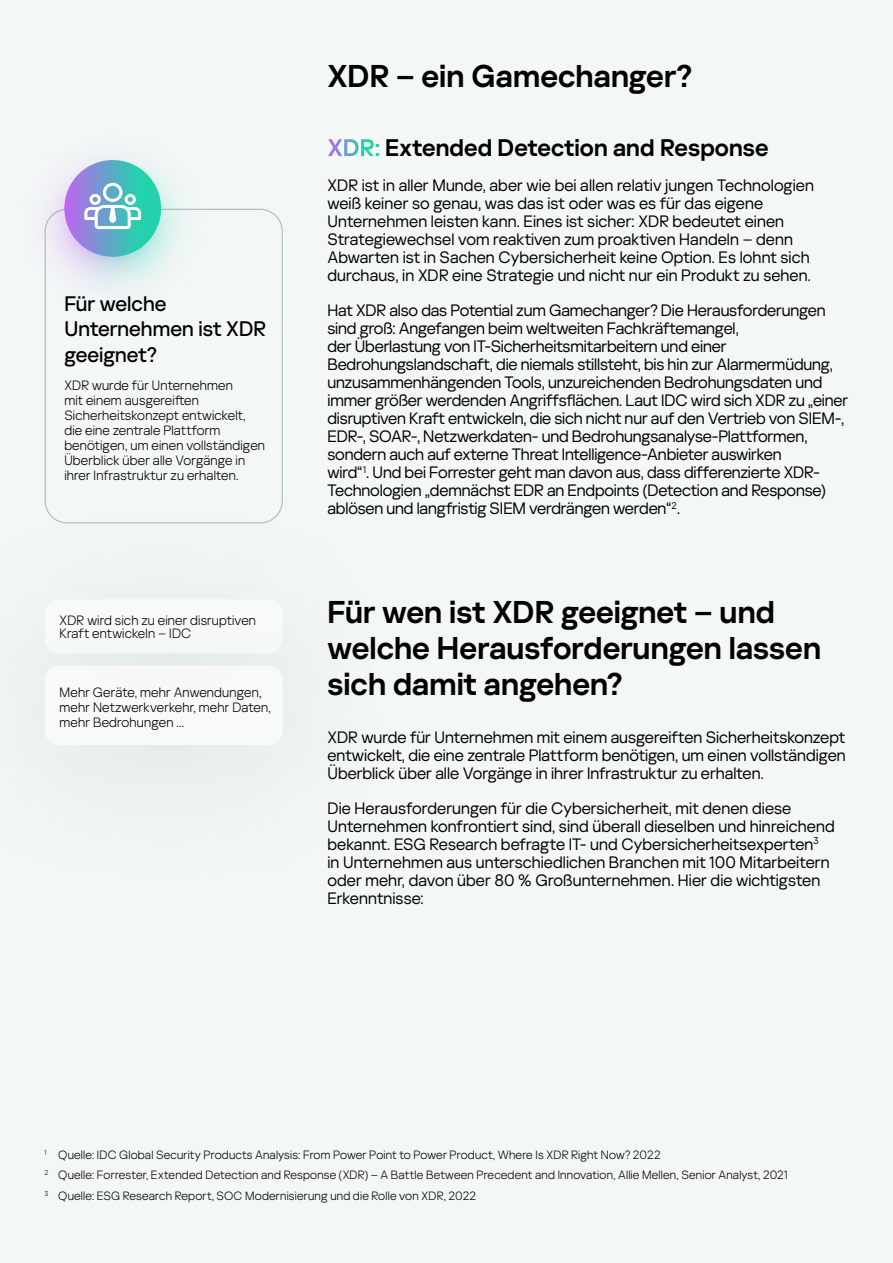
<style>
.page{position:relative;width:893px;height:1263px;background:#f3f7f6}
.page>*{position:absolute;margin:0;border:0;box-sizing:border-box;transform-origin:0 0}
.t1{font:600 31.5px/36px "Kaspersky Sans Display";letter-spacing:.005em;color:#000}
.t2{font:600 24px "Kaspersky Sans Display";letter-spacing:.005em;color:#000}
.t3{font:500 21px/25.5px "Kaspersky Sans Display";color:#000}
.t4{font:16.5px/18px "Kaspersky Sans Display";letter-spacing:-.005em;color:#000}
.t5{font:300 13.5px/15px "Kaspersky Sans Display";letter-spacing:.015em;color:#000}
.t6{font:300 12px/20.7px "Kaspersky Sans Display";letter-spacing:.015em;color:#000}
.t7{font:300 7.05px "Kaspersky Sans Display";color:#000}
.s1{color:#fff}
</style>
<div class="page">
<div style="left:45px;top:666px;width:238px;height:79px;background:#f8fafa;border-radius:15px"></div>
<img style="left:44px;top:158px;width:163px;height:160px">
<svg style="left:64px;top:160px;width:97px;height:97px;background:#61a8c7"></svg>
<svg style="left:84px;top:183px;width:57px;height:46px"></svg>
<p class="t3" style="left:64px;top:289px;width:203px">Für welche<br>Unternehmen ist XDR geeignet?</p>
<p class="t5" style="left:64px;top:376px;width:202px">XDR wurde für Unternehmen<br>mit einem ausgereiften<br>Sicherheitskonzept entwickelt, die eine zentrale Plattform benötigen, um einen vollständigen<br>Überblick über alle Vorgänge in ihrer Infrastruktur zu erhalten.</p>
<p class="t5" style="left:60px;top:612px;width:198px;line-height:13.5px">XDR wird sich zu einer disruptiven<br>Kraft entwickeln – IDC</p>
<p class="t5" style="left:60px;top:684px;width:213px">Mehr Geräte, mehr Anwendungen, mehr Netzwerkverkehr, mehr Daten, mehr Bedrohungen ...</p>
<h1 class="t1" style="left:327px;top:56px;width:366px">XDR – ein Gamechanger?</h1>
<h2 class="t2" style="left:327px;top:130px;width:443px"><span class="s1">XDR:</span> Extended Detection and Response</h2>
<p class="t4" style="left:327px;top:175px;width:488px">XDR ist in aller Munde, aber wie bei allen relativ jungen Technologien weiß keiner so genau, was das ist oder was es für das eigene Unternehmen leisten kann. Eines ist sicher: XDR bedeutet einen Strategiewechsel vom reaktiven zum proaktiven Handeln – denn Abwarten ist in Sachen Cybersicherheit keine Option. Es lohnt sich durchaus, in XDR eine Strategie und nicht nur ein Produkt zu sehen.</p>
<p class="t4" style="left:327px;top:300px;width:522px">Hat XDR also das Potential zum Gamechanger? Die Herausforderungen sind groß: Angefangen beim weltweiten Fachkräftemangel,<br>der Überlastung von IT-Sicherheitsmitarbeitern und einer Bedrohungslandschaft, die niemals stillsteht, bis hin zur Alarmermüdung, unzusammenhängenden Tools, unzureichenden Bedrohungsdaten und immer größer werdenden Angriffsflächen. Laut IDC wird sich XDR zu „einer disruptiven Kraft entwickeln, die sich nicht nur auf den Vertrieb von SIEM-, EDR-, SOAR-, Netzwerkdaten- und Bedrohungsanalyse-Plattformen, sondern auch auf externe Threat Intelligence-Anbieter auswirken<br>wird“<sup>1</sup>. Und bei Forrester geht man davon aus, dass differenzierte XDR-Technologien „demnächst EDR an Endpoints (Detection and Response) ablösen und langfristig SIEM verdrängen werden“<sup>2</sup>.</p>
<h1 class="t1" style="left:327px;top:592px;width:495px">Für wen ist XDR geeignet – und welche Herausforderungen lassen sich damit angehen?</h1>
<p class="t4" style="left:327px;top:727px;width:520px;text-align:justify">XDR wurde für Unternehmen mit einem ausgereiften Sicherheitskonzept entwickelt, die eine zentrale Plattform benötigen, um einen vollständigen Überblick über alle Vorgänge in ihrer Infrastruktur zu erhalten.</p>
<p class="t4" style="left:327px;top:798px;width:509px">Die Herausforderungen für die Cybersicherheit, mit denen diese Unternehmen konfrontiert sind, sind überall dieselben und hinreichend bekannt. ESG Research befragte IT- und Cybersicherheitsexperten<sup>3 </sup>in Unternehmen aus unterschiedlichen Branchen mit 100 Mitarbeitern oder mehr, davon über 80 % Großunternehmen. Hier die wichtigsten Erkenntnisse:</p>
<p class="t7" style="left:45px;top:1147px;width:4px">1</p>
<p class="t7" style="left:45px;top:1168px;width:5px">2</p>
<p class="t7" style="left:45px;top:1188px;width:5px">3</p>
<p class="t6" style="left:58px;top:1143px;width:731px">Quelle: IDC Global Security Products Analysis: From Power Point to Power Product, Where Is XDR Right Now? 2022<br>Quelle: Forrester, Extended Detection and Response (XDR) – A Battle Between Precedent and Innovation, Allie Mellen, Senior Analyst, 2021<br>Quelle: ESG Research Report, SOC Modernisierung und die Rolle von XDR, 2022</p>
</div>
